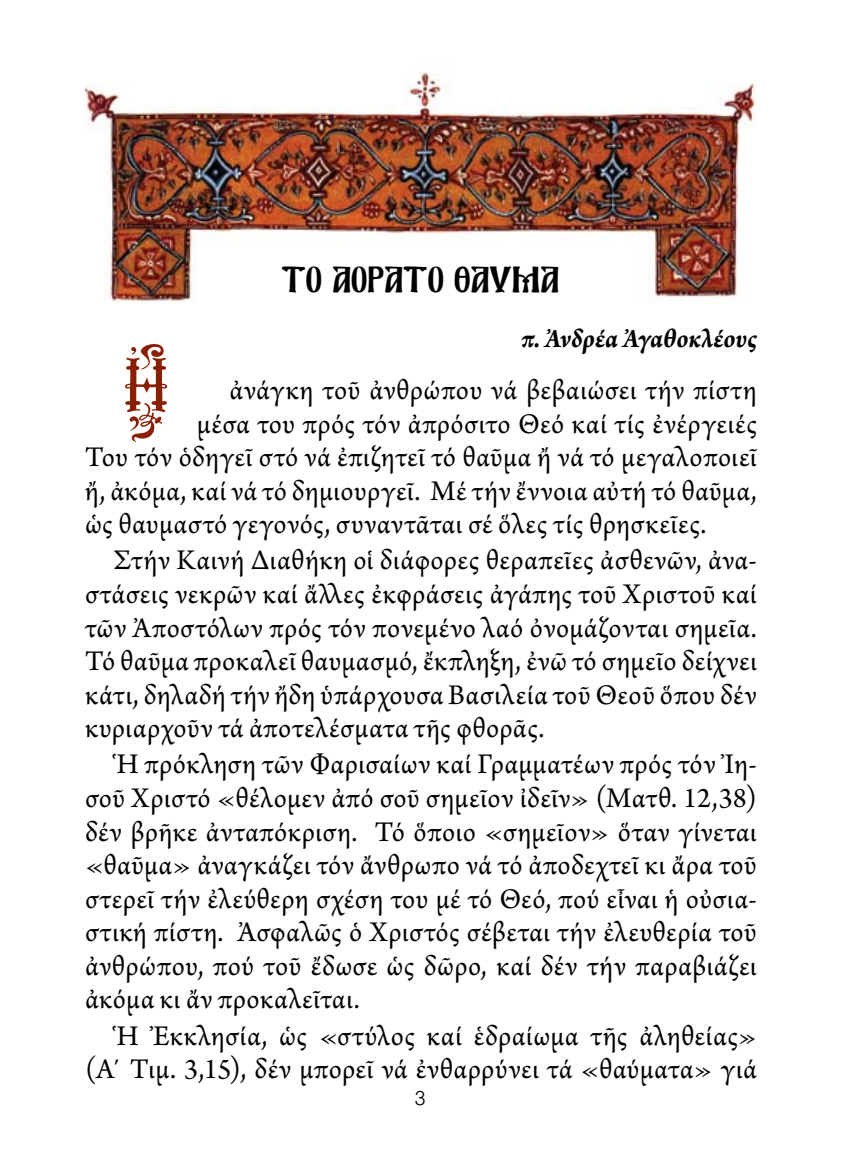
<style>
.page{position:relative;width:842px;height:1163px;background:#fff}
.page>*{position:absolute;margin:0;border:0;box-sizing:border-box;transform-origin:0 0}
.t1{font:100px "Mg Konstantinos";color:#8a2003}
.t2{font:32px "Mg Ekklisia Normal";color:#000}
.t3{font:30px/33.6px "Arno Pro";letter-spacing:.015em;color:#000;text-align:justify}
.t4{font:italic 700 28px "Arno Pro";letter-spacing:-.005em;color:#000;scale:.95 1}
.t5{font:300 20px "UB Helvetica";color:#000}
</style>
<div class="page">
<img style="left:85px;top:70px;width:671px;height:233px">
<p class="t2" style="left:282px;top:266px;width:279px">TO AORATO UAYMA</p>
<p class="t4" style="left:521px;top:321px;width:249px">π. Ἀνδρέα Ἀγαθοκλέους</p>
<p class="t3" style="left:230px;top:374px;width:529px">ἀνάγκη τοῦ ἀνθρώπου νά βεβαιώσει τήν πίστη</p>
<p class="t3" style="left:197px;top:408px;width:562px">μέσα του πρός τόν ἀπρόσιτο Θεό καί τίς ἐνέργειές</p>
<p class="t3" style="left:85px;top:441px;width:673px">Του τόν ὁδηγεῖ στό νά ἐπιζητεῖ τό θαῦμα ἤ νά τό μεγαλοποιεῖ</p>
<p class="t3" style="left:85px;top:475px;width:673px">ἤ, ἀκόμα, καί νά τό δημιουργεῖ. Μέ τήν ἔννοια αὐτή τό θαῦμα,</p>
<p class="t3" style="left:85px;top:509px;width:623px">ὡς θαυμαστό γεγονός, συναντᾶται σέ ὅλες τίς θρησκεῖες.</p>
<p class="t3" style="left:85px;top:545px;width:673px;text-indent:28px">Στήν Καινή Διαθήκη οἱ διάφορες θεραπεῖες ἀσθενῶν, ἀνα&shy;στάσεις νεκρῶν καί ἄλλες ἐκφράσεις ἀγάπης τοῦ Χριστοῦ καί τῶν Ἀποστόλων πρός τόν πονεμένο λαό ὀνομάζονται σημεῖα.<br>Τό θαῦμα προκαλεῖ θαυμασμό, ἔκπληξη, ἐνῶ τό σημεῖο δείχνει κάτι, δηλαδή τήν ἤδη ὑπάρχουσα Βασιλεία τοῦ Θεοῦ ὅπου δέν κυριαρχοῦν τά ἀποτελέσματα τῆς φθορᾶς.</p>
<p class="t3" style="left:85px;top:749px;width:673px;text-indent:28px">Ἡ πρόκληση τῶν Φαρισαίων καί Γραμματέων πρός τόν Ἰη&shy;σοῦ Χριστό «θέλομεν ἀπό σοῦ σημεῖον ἰδεῖν» (Ματθ. 12,38) δέν βρῆκε ἀνταπόκριση. Τό ὅποιο «σημεῖον» ὅταν γίνεται «θαῦμα» ἀναγκάζει τόν ἄνθρωπο νά τό ἀποδεχτεῖ κι ἄρα τοῦ στερεῖ τήν ἐλεύθερη σχέση του μέ τό Θεό, πού εἶναι ἡ οὐσια&shy;στική πίστη. Ἀσφαλῶς ὁ Χριστός σέβεται τήν ἐλευθερία τοῦ ἀνθρώπου, πού τοῦ ἔδωσε ὡς δῶρο, καί δέν τήν παραβιάζει ἀκόμα κι ἄν προκαλεῖται.</p>
<p class="t3" style="left:85px;top:1020px;width:673px;text-align:right">Ἡ Ἐκκλησία, ὡς «στύλος καί ἑδραίωμα τῆς ἀληθείας» (Α΄ Τιμ. 3,15), δέν μπορεῖ νά ἐνθαρρύνει τά «θαύματα» γιά</p>
<h1 class="t1" style="left:125px;top:343px;width:48px">H</h1>
<p class="t5" style="left:415px;top:1085px;width:12px">3</p>
</div>
